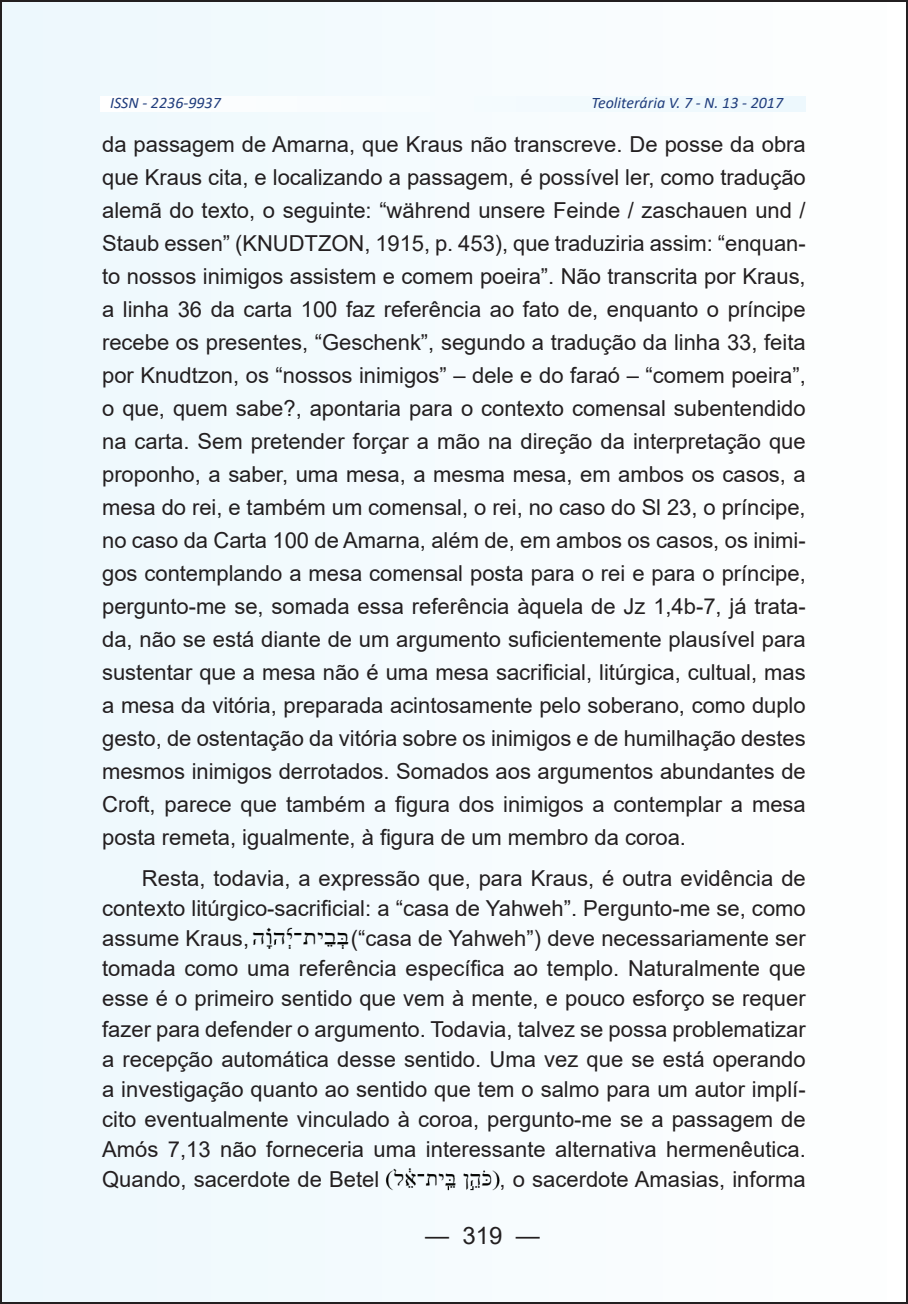
<style>
.page{position:relative;width:908px;height:1304px;background:#fff}
.page>*{position:absolute;margin:0;border:0;box-sizing:border-box;transform-origin:0 0}
.t1{font:24px "Arial";color:#231f20}
.t2{font:22px/33px "Arial";color:#231f20;text-align:justify}
.t3{font:italic 16px "Calibri";color:#213e7d}
</style>
<div class="page">
<div style="left:1px;top:1px;width:905px;height:1302px;background:#f6fbfe"></div>
<img style="left:385px;top:1168px;width:115px;height:23px">
<img style="left:252px;top:927px;width:97px;height:22px">
<p class="t3" style="left:110px;top:92px;width:112px">ISSN - 2236-9937</p>
<p class="t3" style="left:591px;top:92px;width:193px">Teoliterária V. 7 - N. 13 - 2017</p>
<p class="t2" style="left:102px;top:128px;width:704px">da passagem de Amarna, que Kraus não transcreve. De posse da obra que Kraus cita, e localizando a passagem, é possível ler, como tradução alemã do texto, o seguinte: “während unsere Feinde / zaschauen und / Staub essen” (KNUDTZON, 1915, p. 453), que traduziria assim: “enquan&shy;to nossos inimigos assistem e comem poeira”. Não transcrita por Kraus, a linha 36 da carta 100 faz referência ao fato de, enquanto o príncipe recebe os presentes, “Geschenk”, segundo a tradução da linha 33, feita por Knudtzon, os “nossos inimigos” – dele e do faraó – “comem poeira”, o que, quem sabe?, apontaria para o contexto comensal subentendido na carta. Sem pretender forçar a mão na direção da interpretação que proponho, a saber, uma mesa, a mesma mesa, em ambos os casos, a mesa do rei, e também um comensal, o rei, no caso do Sl 23, o príncipe, no caso da Carta 100 de Amarna, além de, em ambos os casos, os inimi&shy;gos contemplando a mesa comensal posta para o rei e para o príncipe, pergunto-me se, somada essa referência àquela de Jz 1,4b-7, já trata&shy;da, não se está diante de um argumento suficientemente plausível para sustentar que a mesa não é uma mesa sacrificial, litúrgica, cultual, mas a mesa da vitória, preparada acintosamente pelo soberano, como duplo gesto, de ostentação da vitória sobre os inimigos e de humilhação destes mesmos inimigos derrotados. Somados aos argumentos abundantes de Croft, parece que também a figura dos inimigos a contemplar a mesa posta remeta, igualmente, à figura de um membro da coroa.</p>
<p class="t2" style="left:102px;top:864px;width:704px;line-height:30px;text-indent:40px">Resta, todavia, a expressão que, para Kraus, é outra evidência de contexto litúrgico-sacrificial: a “casa de Yahweh”. Pergunto-me se, como assume Kraus,</p>
<p class="t2" style="left:102px;top:924px;width:705px;line-height:30px;text-indent:248px">(“casa de Yahweh”) deve necessariamente ser tomada como uma referência específica ao templo. Naturalmente que esse é o primeiro sentido que vem à mente, e pouco esforço se requer fazer para defender o argumento. Todavia, talvez se possa problematizar a recepção automática desse sentido. Uma vez que se está operando a investigação quanto ao sentido que tem o salmo para um autor implí&shy;cito eventualmente vinculado à coroa, pergunto-me se a passagem de Amós 7,13 não forneceria uma interessante alternativa hermenêutica.<br>Quando, sacerdote de Betel</p>
<p class="t2" style="left:499px;top:1162px;width:307px">, o sacerdote Amasias, informa</p>
<p class="t1" style="left:425px;top:1218px;width:116px">— 319 —</p>
</div>
